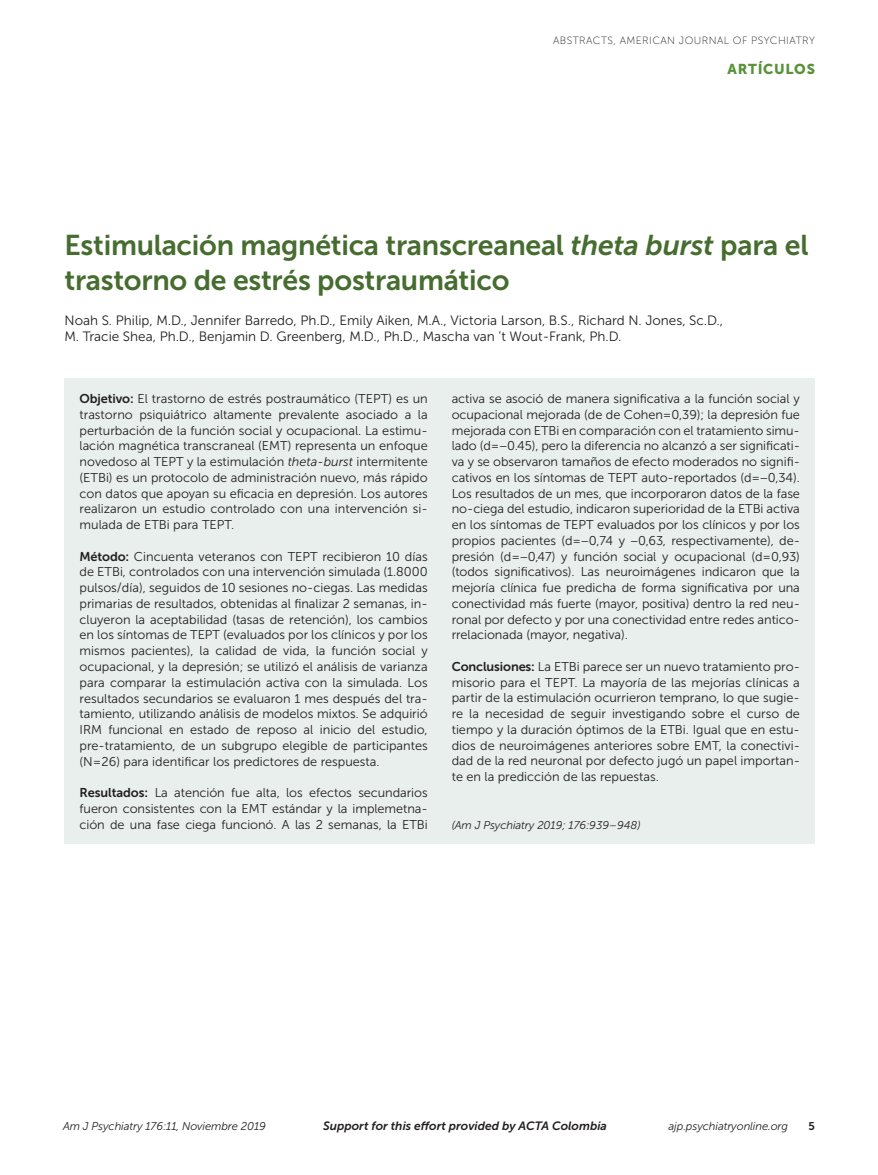
<style>
.page{position:relative;width:878px;height:1175px;background:#fff}
.page>*{position:absolute;margin:0;border:0;box-sizing:border-box;transform-origin:0 0}
.t1{font:28.5px/34.5px "Museo Sans 700";letter-spacing:-.01em;color:#466d2f}
.t2{font:14.25px "Museo Sans 900";letter-spacing:.05em;color:#59923a}
.t3{font:13.5px/16.5px "Museo Sans 300";color:#231f20}
.t4{font:12.75px/15.8px "Museo Sans 300";color:#231f20;text-align:justify}
.t5{font:italic 12px "Museo Sans 700";color:#231f20}
.t6{font:italic 11.25px "Museo Sans 300";letter-spacing:-.01em;color:#231f20}
.t7{font:11.25px "Museo Sans 700";color:#231f20}
.t8{font:10.5px "Museo Sans 100";letter-spacing:.04em;color:#231f20}
.s1{font-style:italic}
.s2{font-family:"Museo Sans 700"}
</style>
<div class="page">
<div style="left:64px;top:378px;width:750px;height:465px;background:#e9efec"></div>
<p class="t8" style="left:553px;top:35px;width:263px">ABSTRACTS, AMERICAN JOURNAL OF PSYCHIATRY</p>
<p class="t2" style="left:727px;top:61px;width:89px">ARTÍCULOS</p>
<h1 class="t1" style="left:64px;top:228px;width:745px">Estimulación magnética transcreaneal <span class="s1">theta burst</span> para el trastorno de estrés postraumático</h1>
<p class="t3" style="left:64px;top:312px;width:660px">Noah S. Philip, M.D., Jennifer Barredo, Ph.D., Emily Aiken, M.A., Victoria Larson, B.S., Richard N. Jones, Sc.D.,<br>M. Tracie Shea, Ph.D., Benjamin D. Greenberg, M.D., Ph.D., Mascha van ’t Wout-Frank, Ph.D.</p>
<p class="t4" style="left:80px;top:391px;width:350px"><span class="s2">Objetivo:</span> El trastorno de estrés postraumático (TEPT) es un trastorno psiquiátrico altamente prevalente asociado a la perturbación de la función social y ocupacional. La estimu&shy;lación magnética transcraneal (EMT) representa un enfoque novedoso al TEPT y la estimulación <span class="s1">theta-burst</span> intermitente (ETBi) es un protocolo de administración nuevo, más rápido con datos que apoyan su eficacia en depresión. Los autores realizaron un estudio controlado con una intervención si&shy;mulada de ETBi para TEPT.</p>
<p class="t4" style="left:80px;top:548px;width:350px"><span class="s2">Método:</span> Cincuenta veteranos con TEPT recibieron 10 días de ETBi, controlados con una intervención simulada (1.8000 pulsos/día), seguidos de 10 sesiones no-ciegas. Las medidas primarias de resultados, obtenidas al finalizar 2 semanas, in&shy;cluyeron la aceptabilidad (tasas de retención), los cambios en los síntomas de TEPT (evaluados por los clínicos y por los mismos pacientes), la calidad de vida, la función social y ocupacional, y la depresión; se utilizó el análisis de varianza para comparar la estimulación activa con la simulada. Los resultados secundarios se evaluaron 1 mes después del tra&shy;tamiento, utilizando análisis de modelos mixtos. Se adquirió IRM funcional en estado de reposo al inicio del estudio, pre-tratamiento, de un subgrupo elegible de participantes (N=26) para identificar los predictores de respuesta.</p>
<p class="t4" style="left:80px;top:785px;width:350px"><span class="s2">Resultados:</span> La atención fue alta, los efectos secundarios fueron consistentes con la EMT estándar y la implemetna&shy;ción de una fase ciega funcionó. A las 2 semanas, la ETBi</p>
<p class="t4" style="left:451px;top:391px;width:350px">activa se asoció de manera significativa a la función social y ocupacional mejorada (de de Cohen=0,39); la depresión fue mejorada con ETBi en comparación con el tratamiento simu&shy;lado (d=−0.45), pero la diferencia no alcanzó a ser significati&shy;va y se observaron tamaños de efecto moderados no signifi&shy;cativos en los síntomas de TEPT auto-reportados (d=−0,34).<br>Los resultados de un mes, que incorporaron datos de la fase no-ciega del estudio, indicaron superioridad de la ETBi activa en los síntomas de TEPT evaluados por los clínicos y por los propios pacientes (d=−0,74 y −0,63, respectivamente), de&shy;presión (d=−0,47) y función social y ocupacional (d=0,93) (todos significativos). Las neuroimágenes indicaron que la mejoría clínica fue predicha de forma significativa por una conectividad más fuerte (mayor, positiva) dentro la red neu&shy;ronal por defecto y por una conectividad entre redes antico&shy;rrelacionada (mayor, negativa).</p>
<p class="t4" style="left:451px;top:658px;width:350px"><span class="s2">Conclusiones:</span> La ETBi parece ser un nuevo tratamiento pro&shy;misorio para el TEPT. La mayoría de las mejorías clínicas a partir de la estimulación ocurrieron temprano, lo que sugie&shy;re la necesidad de seguir investigando sobre el curso de tiempo y la duración óptimos de la ETBi. Igual que en estu&shy;dios de neuroimágenes anteriores sobre EMT, la conectivi&shy;dad de la red neuronal por defecto jugó un papel importan&shy;te en la predicción de las repuestas.</p>
<p class="t6" style="left:452px;top:818px;width:190px">(Am J Psychiatry 2019; 176:939–948)</p>
<p class="t6" style="left:63px;top:1119px;width:204px">Am J Psychiatry 176:11, Noviembre 2019</p>
<p class="t5" style="left:323px;top:1119px;width:285px">Support for this effort provided by ACTA Colombia</p>
<p class="t6" style="left:668px;top:1119px;width:121px">ajp.psychiatryonline.org</p>
<p class="t7" style="left:808px;top:1119px;width:8px">5</p>
</div>
